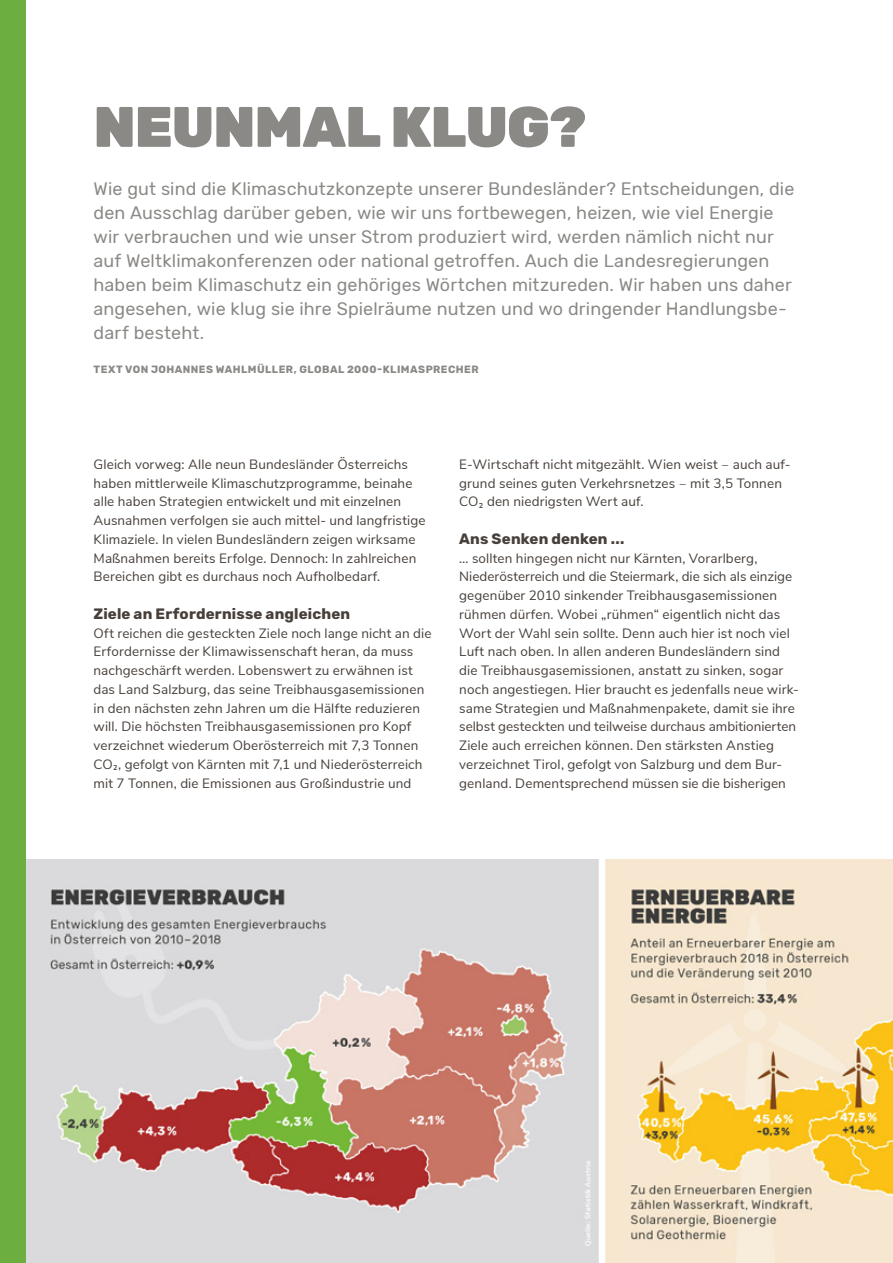
<style>
.page{position:relative;width:893px;height:1263px;background:#fff}
.page>*{position:absolute;margin:0;border:0;box-sizing:border-box;transform-origin:0 0}
.t1{font:900 57px "Rubik";letter-spacing:-.015em;color:#8b8986}
.t2{font:18px/24px "Rubik";letter-spacing:.005em;color:#8b8986}
.t3{font:700 15px "Rubik";letter-spacing:.01em;color:#473f3a}
.t4{font:13.5px/18.8px "Nunito Sans";letter-spacing:.01em;color:#473f3a}
.t5{font:700 10.5px "Rubik";letter-spacing:.04em;color:#8b8986}
</style>
<div class="page">
<img style="left:26px;top:859px;width:867px;height:404px">
<div style="left:0;top:0;width:26px;height:1263px;background:#6cae40"></div>
<h1 class="t1" style="left:94px;top:93px;width:494px">NEUNMAL KLUG?</h1>
<p class="t2" style="left:94px;top:177px;width:702px">Wie gut sind die Klimaschutzkonzepte unserer Bundesländer? Entscheidungen, die den Ausschlag darüber geben, wie wir uns fortbewegen, heizen, wie viel Energie wir verbrauchen und wie unser Strom produziert wird, werden nämlich nicht nur auf Weltklimakonferenzen oder national getroffen. Auch die Landesregierungen haben beim Klimaschutz ein gehöriges Wörtchen mitzureden. Wir haben uns daher angesehen, wie klug sie ihre Spielräume nutzen und wo dringender Handlungsbe&shy;darf besteht.</p>
<p class="t5" style="left:94px;top:364px;width:387px">TEXT VON JOHANNES WAHLMÜLLER, GLOBAL 2000-KLIMASPRECHER</p>
<p class="t4" style="left:94px;top:454px;width:334px">Gleich vorweg: Alle neun Bundesländer Österreichs haben mittlerweile Klimaschutzprogramme, beinahe alle haben Strategien entwickelt und mit einzelnen Ausnahmen verfolgen sie auch mittel- und langfristige Klimaziele. In vielen Bundesländern zeigen wirksame Maßnahmen bereits Erfolge. Dennoch: In zahlreichen Bereichen gibt es durchaus noch Aufholbedarf.</p>
<p class="t3" style="left:94px;top:605px;width:258px">Ziele an Erfordernisse angleichen</p>
<p class="t4" style="left:94px;top:623px;width:339px">Oft reichen die gesteckten Ziele noch lange nicht an die Erfordernisse der Klimawissenschaft heran, da muss nachgeschärft werden. Lobenswert zu erwähnen ist das Land Salzburg, das seine Treibhausgasemissionen in den nächsten zehn Jahren um die Hälfte reduzieren will. Die höchsten Treibhausgasemissionen pro Kopf verzeichnet wiederum Oberösterreich mit 7,3 Tonnen CO<sub>2</sub>, gefolgt von Kärnten mit 7,1 und Niederösterreich mit 7 Tonnen, die Emissionen aus Großindustrie und</p>
<p class="t4" style="left:459px;top:454px;width:333px">E-Wirtschaft nicht mitgezählt. Wien weist ‒ auch auf&shy;grund seines guten Verkehrsnetzes ‒ mit 3,5 Tonnen<br>CO<sub>2</sub> den niedrigsten Wert auf.</p>
<p class="t3" style="left:459px;top:530px;width:167px">Ans Senken denken ...</p>
<p class="t4" style="left:459px;top:548px;width:341px">… sollten hingegen nicht nur Kärnten, Vorarlberg, Niederösterreich und die Steiermark, die sich als einzige gegenüber 2010 sinkender Treibhausgasemissionen rühmen dürfen. Wobei „rühmen“ eigentlich nicht das Wort der Wahl sein sollte. Denn auch hier ist noch viel Luft nach oben. In allen anderen Bundesländern sind die Treibhausgasemissionen, anstatt zu sinken, sogar noch angestiegen. Hier braucht es jedenfalls neue wirk&shy;same Strategien und Maßnahmenpakete, damit sie ihre selbst gesteckten und teilweise durchaus ambitionierten Ziele auch erreichen können. Den stärksten Anstieg verzeichnet Tirol, gefolgt von Salzburg und dem Bur&shy;genland. Dementsprechend müssen sie die bisherigen</p>
</div>
